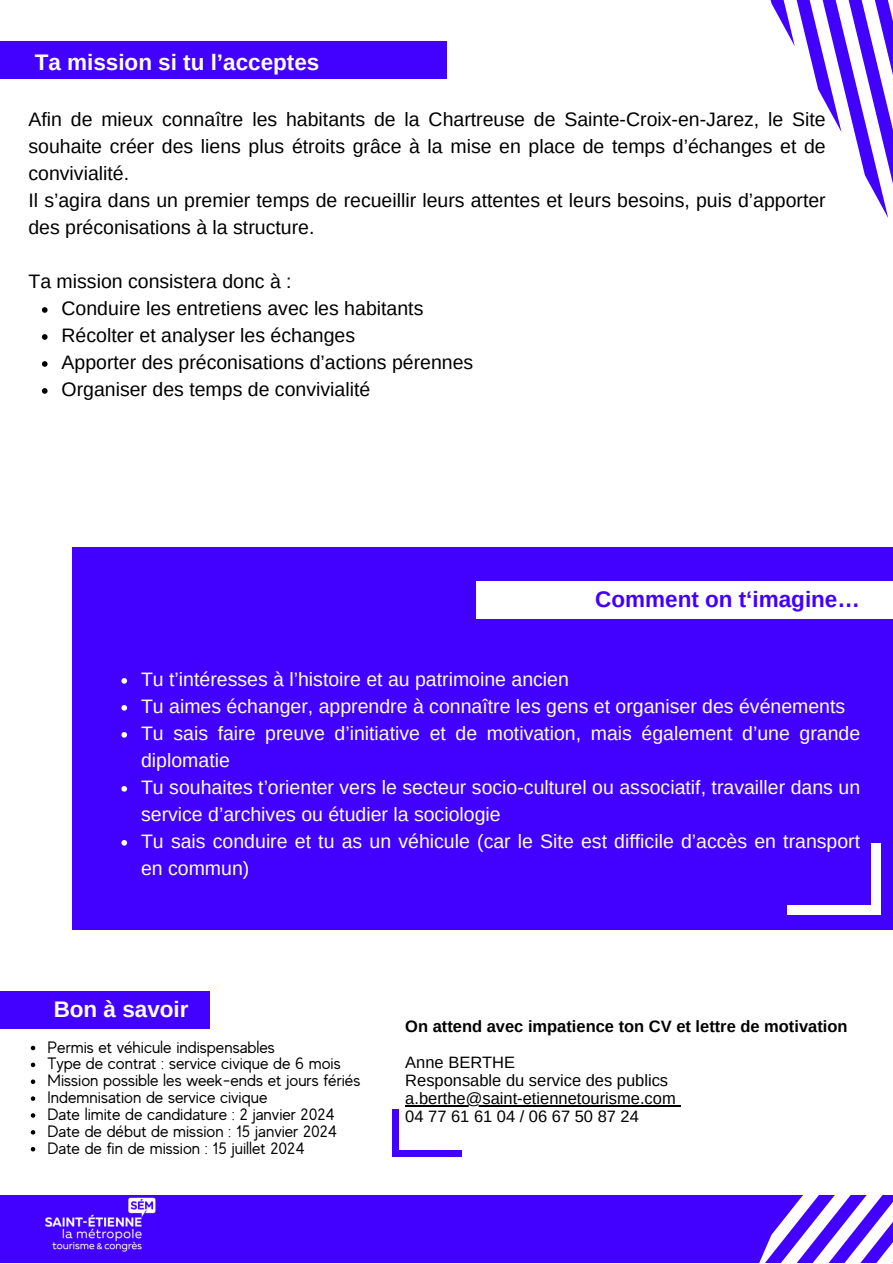
<style>
.page{position:relative;width:893px;height:1264px;background:#fff}
.page>*{position:absolute;margin:0;border:0;box-sizing:border-box;transform-origin:0 0}
.t1{font:700 22.5px "Arimo";color:#fff}
.t2{font:700 22.5px "Arimo";color:#4200ff}
.t3{font:19.5px/27px "Arimo";color:#000;text-align:justify}
.t4{font:19.5px/27px "Arimo";color:#fff}
.t5{font:16.5px "MADE Evolve Sans";color:#000}
.t6{font:16.5px "Arimo";color:#000}
.t7{font:700 16.5px "Arimo";color:#000}
</style>
<div class="page">
<div style="left:0;top:42px;width:446px;height:37px;background:#4200ff"></div>
<svg style="left:42px;top:307px;width:6px;height:6px"></svg>
<svg style="left:42px;top:334px;width:6px;height:6px"></svg>
<svg style="left:42px;top:361px;width:6px;height:6px"></svg>
<svg style="left:42px;top:388px;width:6px;height:6px"></svg>
<div style="left:72px;top:547px;width:820px;height:382px;background:#4200ff"></div>
<div style="left:475px;top:581px;width:417px;height:37px;background:#fff"></div>
<svg style="left:121px;top:678px;width:6px;height:5px"></svg>
<svg style="left:121px;top:705px;width:6px;height:5px"></svg>
<svg style="left:121px;top:732px;width:6px;height:5px"></svg>
<svg style="left:121px;top:786px;width:6px;height:5px"></svg>
<svg style="left:121px;top:840px;width:6px;height:5px"></svg>
<svg style="left:770px;top:0;width:122px;height:218px"></svg>
<div style="left:787px;top:905px;width:93px;height:9px;background:#fff"></div>
<div style="left:871px;top:843px;width:9px;height:71px;background:#fff"></div>
<div style="left:0;top:991px;width:210px;height:37px;background:#4200ff"></div>
<div style="left:392px;top:1149px;width:70px;height:7px;background:#4200ff"></div>
<div style="left:392px;top:1108px;width:7px;height:48px;background:#4200ff"></div>
<div style="left:0;top:1195px;width:892px;height:67px;background:#4200ff"></div>
<hr style="left:405px;top:1105px;width:270px;height:1px;background:#000">
<svg style="left:31px;top:1045px;width:4px;height:5px"></svg>
<svg style="left:31px;top:1062px;width:4px;height:5px"></svg>
<svg style="left:31px;top:1079px;width:4px;height:4px"></svg>
<svg style="left:31px;top:1096px;width:4px;height:4px"></svg>
<svg style="left:31px;top:1113px;width:4px;height:4px"></svg>
<svg style="left:31px;top:1130px;width:4px;height:4px"></svg>
<svg style="left:31px;top:1147px;width:4px;height:4px"></svg>
<svg style="left:759px;top:1195px;width:133px;height:67px"></svg>
<img style="left:45px;top:1197px;width:111px;height:55px">
<p class="t1" style="left:35px;top:49px;width:286px">Ta mission si tu l’acceptes</p>
<p class="t3" style="left:28px;top:106px;width:798px">Afin de mieux connaître les habitants de la Chartreuse de Sainte-Croix-en-Jarez, le Site souhaite créer des liens plus étroits grâce à la mise en place de temps d’échanges et de convivialité.</p>
<p class="t3" style="left:28px;top:187px;width:798px">Il s’agira dans un premier temps de recueillir leurs attentes et leurs besoins, puis d’apporter des préconisations à la structure.</p>
<p class="t3" style="left:28px;top:268px;width:265px">Ta mission consistera donc à :</p>
<p class="t3" style="left:62px;top:295px;width:363px">Conduire les entretiens avec les habitants</p>
<p class="t3" style="left:62px;top:322px;width:295px">Récolter et analyser les échanges</p>
<p class="t3" style="left:62px;top:349px;width:413px">Apporter des préconisations d’actions pérennes</p>
<p class="t3" style="left:62px;top:376px;width:310px">Organiser des temps de convivialité</p>
<p class="t2" style="left:595px;top:587px;width:266px">Comment on t‘imagine…</p>
<p class="t4" style="left:141px;top:665px;width:429px">Tu t’intéresses à l’histoire et au patrimoine ancien</p>
<p class="t4" style="left:141px;top:692px;width:705px">Tu aimes échanger, apprendre à connaître les gens et organiser des événements</p>
<p class="t4" style="left:141px;top:719px;width:720px">Tu sais faire preuve d’initiative et de motivation, mais également d’une grande diplomatie</p>
<p class="t4" style="left:141px;top:773px;width:720px">Tu souhaites t’orienter vers le secteur socio-culturel ou associatif, travailler dans un service d’archives ou étudier la sociologie</p>
<p class="t4" style="left:141px;top:827px;width:720px">Tu sais conduire et tu as un véhicule (car le Site est difficile d’accès en transport en commun)</p>
<p class="t1" style="left:54px;top:996px;width:136px">Bon à savoir</p>
<p class="t5" style="left:48px;top:1037px;width:229px">Permis et véhicule indispensables</p>
<p class="t5" style="left:48px;top:1054px;width:294px">Type de contrat : service civique de 6 mois</p>
<p class="t5" style="left:48px;top:1071px;width:314px">Mission possible les week-ends et jours fériés</p>
<p class="t5" style="left:48px;top:1088px;width:221px">Indemnisation de service civique</p>
<p class="t5" style="left:48px;top:1105px;width:289px">Date limite de candidature : 2 janvier 2024</p>
<p class="t5" style="left:48px;top:1121px;width:291px">Date de début de mission : 15 janvier 2024</p>
<p class="t5" style="left:48px;top:1138px;width:259px">Date de fin de mission : 15 juillet 2024</p>
<p class="t7" style="left:405px;top:1017px;width:444px">On attend avec impatience ton CV et lettre de motivation</p>
<p class="t6" style="left:405px;top:1053px;width:111px">Anne BERTHE</p>
<p class="t6" style="left:405px;top:1071px;width:264px">Responsable du service des publics</p>
<p class="t6" style="left:405px;top:1089px;width:272px">a.berthe@saint-etiennetourisme.com</p>
<p class="t6" style="left:405px;top:1106px;width:235px">04 77 61 61 04 / 06 67 50 87 24</p>
</div>
